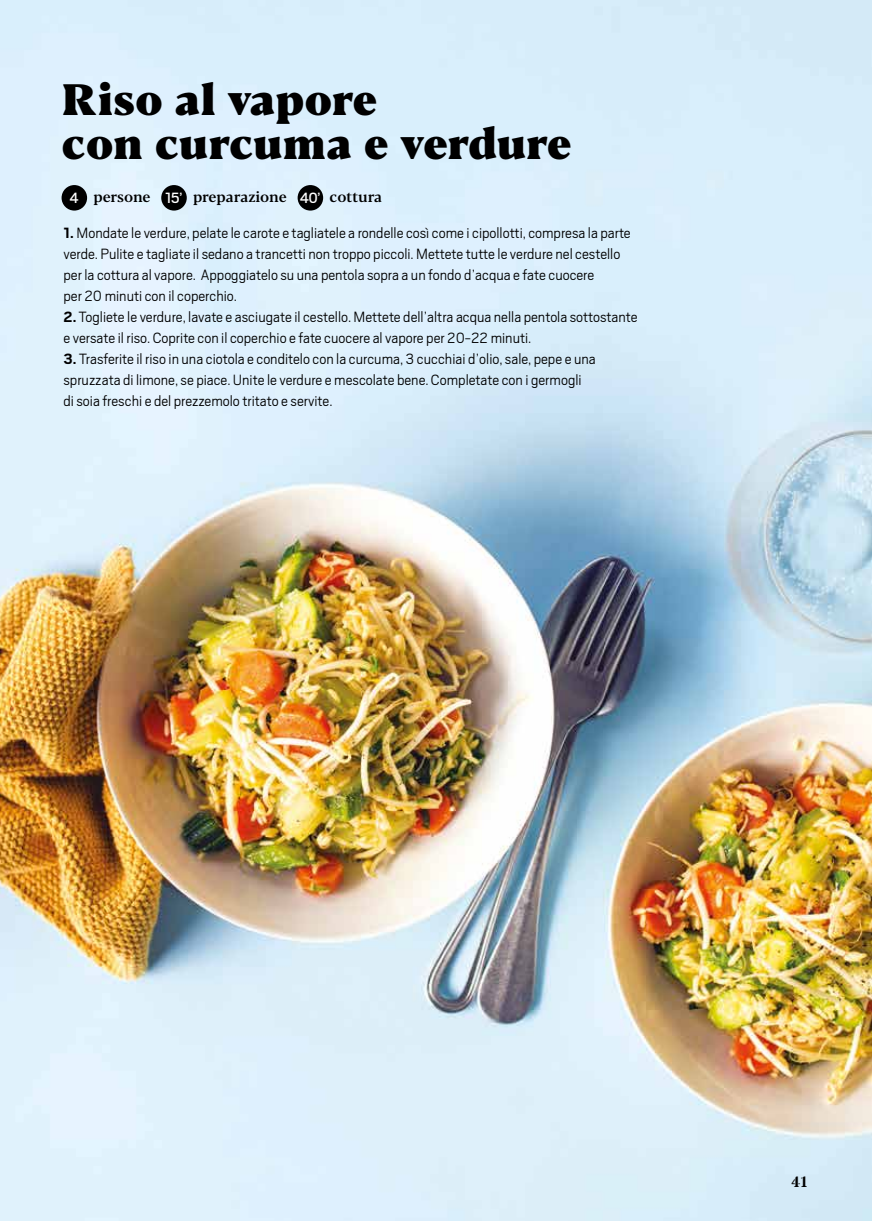
<style>
.page{position:relative;width:872px;height:1221px;background:#fff}
.page>*{position:absolute;margin:0;border:0;box-sizing:border-box;transform-origin:0 0}
.t1{font:800 43.8px/43.5px "Blacker Text";color:#000}
.t2{font:300 16.5px/21px "Scout";color:#000}
.t3{font:500 15px "Blacker Text";color:#000}
.t4{font:700 15px "Stardos Stencil";color:#000}
.s1{font-family:"Scout";font-weight:400;font-size:16.5px;color:#fff}
.s2{font-weight:700}
</style>
<div class="page">
<img style="left:0;top:0;width:872px;height:1220px">
<div style="left:62px;top:185px;width:25px;height:25px;background:#000;border-radius:50%"></div>
<div style="left:161px;top:185px;width:26px;height:25px;background:#000;border-radius:50%"></div>
<div style="left:298px;top:185px;width:25px;height:25px;background:#000;border-radius:50%"></div>
<h1 class="t1" style="left:62px;top:80px;width:512px">Riso al vapore<br>con curcuma e verdure</h1>
<p class="t3" style="left:70px;top:187px;width:314px"><span class="s1">4</span> persone <span class="s1">15’</span> preparazione <span class="s1">40’</span> cottura</p>
<p class="t2" style="left:63px;top:221px;width:569px"><span class="s2">1.</span> Mondate le verdure, pelate le carote e tagliatele a rondelle così come i cipollotti, compresa la parte verde. Pulite e tagliate il sedano a trancetti non troppo piccoli. Mettete tutte le verdure nel cestello per la cottura al vapore. Appoggiatelo su una pentola sopra a un fondo d’acqua e fate cuocere<br>per 20 minuti con il coperchio.</p>
<p class="t2" style="left:63px;top:305px;width:575px"><span class="s2">2.</span> Togliete le verdure, lavate e asciugate il cestello. Mettete dell’altra acqua nella pentola sottostante e versate il riso. Coprite con il coperchio e fate cuocere al vapore per 20-22 minuti.</p>
<p class="t2" style="left:63px;top:347px;width:534px"><span class="s2">3.</span> Trasferite il riso in una ciotola e conditelo con la curcuma, 3 cucchiai d’olio, sale, pepe e una spruzzata di limone, se piace. Unite le verdure e mescolate bene. Completate con i germogli di soia freschi e del prezzemolo tritato e servite.</p>
<p class="t4" style="left:791px;top:1171px;width:18px">41</p>
</div>
